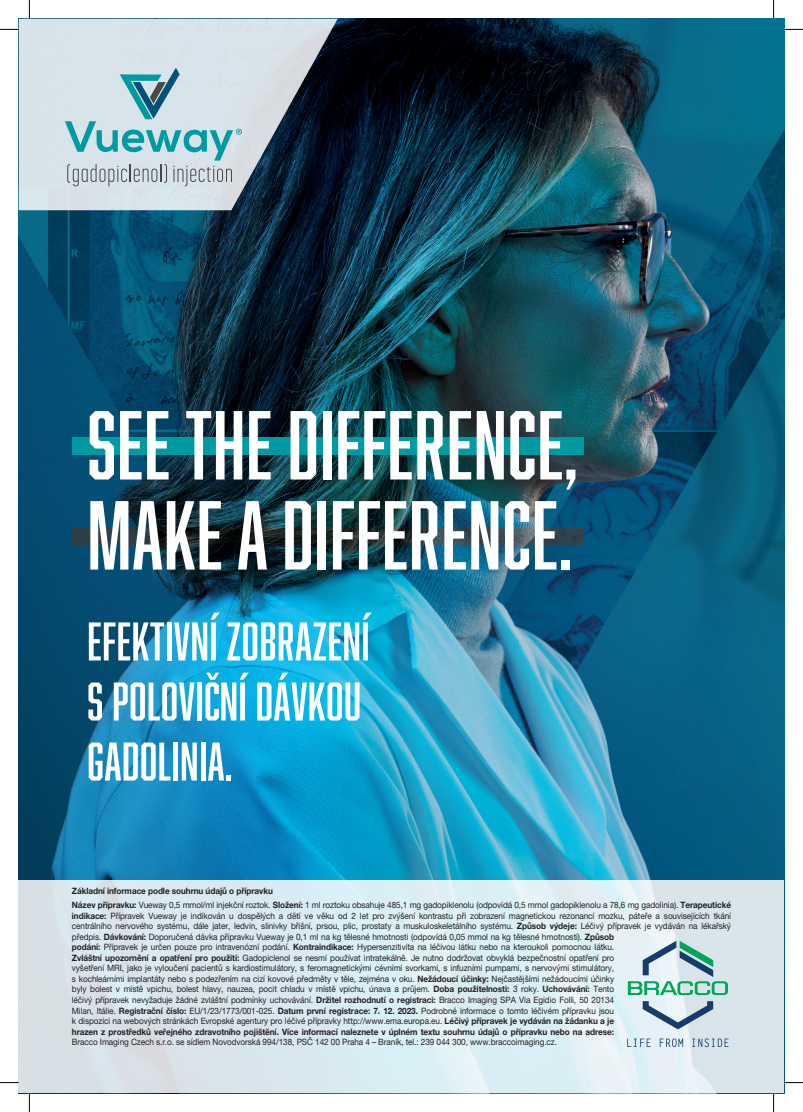
<style>
.page{position:relative;width:803px;height:1112px;background:#fff}
.page>*{position:absolute;margin:0;border:0;box-sizing:border-box;transform-origin:0 0}
.t1{font:90px/90px "Abolition";letter-spacing:.01em;color:#fff}
.t2{font:50px/60px "Abolition";letter-spacing:.01em;color:#fff}
.t3{font:8.75px/10.5px "Helvetica Neue LT Pro";letter-spacing:-.01em;color:#231f20;scale:.94 1}
.s1{font-weight:700}
</style>
<div class="page">
<img style="left:19px;top:19px;width:765px;height:861px">
<svg style="left:19px;top:19px;width:319px;height:191px;background:#a1adb6"></svg>
<svg style="left:65px;top:68px;width:177px;height:118px;background:#b3d1d8"></svg>
<svg style="left:19px;top:880px;width:765px;height:212px;background:#dbeaf0"></svg>
<svg style="left:643px;top:1000px;width:70px;height:29px;background:#aebfcf"></svg>
<svg style="left:628px;top:940px;width:100px;height:54px;background:#abd0cc"></svg>
<svg style="left:627px;top:1038px;width:101px;height:8px"></svg>
<div style="left:72px;top:436px;width:511px;height:18px;background:#009ba2"></div>
<svg style="left:72px;top:527px;width:511px;height:18px;background:#283438"></svg>
<svg style="left:0;top:29px;width:19px;height:1px"></svg>
<svg style="left:784px;top:29px;width:19px;height:1px"></svg>
<svg style="left:0;top:1081px;width:19px;height:2px"></svg>
<svg style="left:784px;top:1081px;width:19px;height:2px"></svg>
<svg style="left:29px;top:0;width:1px;height:19px"></svg>
<svg style="left:29px;top:1092px;width:1px;height:19px"></svg>
<svg style="left:773px;top:0;width:1px;height:19px"></svg>
<svg style="left:773px;top:1092px;width:1px;height:19px"></svg>
<h1 class="t1" style="left:87px;top:398px;width:492px">SEE THE DIFFERENCE,<br>MAKE ADIFFERENCE.</h1>
<h2 class="t2" style="left:87px;top:610px;width:284px">EFEKTIVNÍ ZOBRAZENÍ<br>S POLOVIˇCNÍ DÁVKOU<br>GADOLINIA.</h2>
<p class="t3" style="left:72px;top:883px;width:703px;line-height:14px"><span class="s1">Základní informace podle souhrnu údajů o přípravku<br>Název přípravku:</span> Vueway 0,5 mmol/ml injekční roztok. <span class="s1">Složení:</span> 1 ml roztoku obsahuje 485,1 mg gadopiklenolu (odpovídá 0,5 mmol gadopiklenolu a 78,6 mg gadolinia). <span class="s1">Terapeutické</span></p>
<p class="t3" style="left:72px;top:910px;width:703px"><span class="s1">indikace:</span> Přípravek Vueway je indikován u dospělých a dětí ve věku od 2 let pro zvýšení kontrastu při zobrazení magnetickou rezonancí mozku, páteře a souvisejících tkání centrálního nervového systému, dále jater, ledvin, slinivky břišní, prsou, plic, prostaty a muskuloskeletálního systému. <span class="s1">Způsob výdeje:</span> Léčivý přípravek je vydáván na lékařský předpis. <span class="s1">Dávkování:</span> Doporučená dávka přípravku Vueway je 0,1 ml na kg tělesné hmotnosti (odpovídá 0,05 mmol na kg tělesné hmotnosti). <span class="s1">Způsob<br>podání:</span> Přípravek je určen pouze pro intravenózní podání. <span class="s1">Kontraindikace:</span> Hypersenzitivita na léčivou látku nebo na kteroukoli pomocnou látku.<br><span class="s1">Zvláštní upozornění a opatření pro použití:</span> Gadopiclenol se nesmí používat intratekálně. Je nutno dodržovat obvyklá bezpečnostní opatření pro<br>vyšetření MRI, jako je vyloučení pacientů s kardiostimulátory, s feromagnetickými cévními svorkami, s infuzními pumpami, s nervovými stimulátory,<br>s kochleárními implantáty nebo s podezřením na cizí kovové předměty v těle, zejména v oku. <span class="s1">Nežádoucí účinky:</span> Nejčastějšími nežádoucími účinky<br>byly bolest v místě vpichu, bolest hlavy, nauzea, pocit chladu v místě vpichu, únava a průjem. <span class="s1">Doba použitelnosti:</span> 3 roky. <span class="s1">Uchovávání:</span> Tento<br>léčivý přípravek nevyžaduje žádné zvláštní podmínky uchovávání. <span class="s1">Držitel rozhodnutí o registraci:</span> Bracco Imaging SPA Via Egidio Folli, 50 20134<br>Milan, Itálie. <span class="s1">Registrační číslo:</span> EU/1/23/1773/001-025. <span class="s1">Datum první registrace: 7. 12. 2023.</span> Podrobné informace o tomto léčivém přípravku jsou<br>k dispozici na webových stránkách Evropské agentury pro léčivé přípravky http://www.ema.europa.eu. <span class="s1">Léčivý přípravek je vydáván na žádanku a je<br>hrazen z prostředků veřejného zdravotního pojištění. Více informací naleznete v úplném textu souhrnu údajů o přípravku nebo na adrese:</span></p>
<p class="t3" style="left:72px;top:1036px;width:518px">Bracco Imaging Czech s.r.o. se sídlem Novodvorská 994/138, PSČ 142 00 Praha 4 – Braník, tel.: 239 044 300, www.braccoimaging.cz.</p>
</div>
